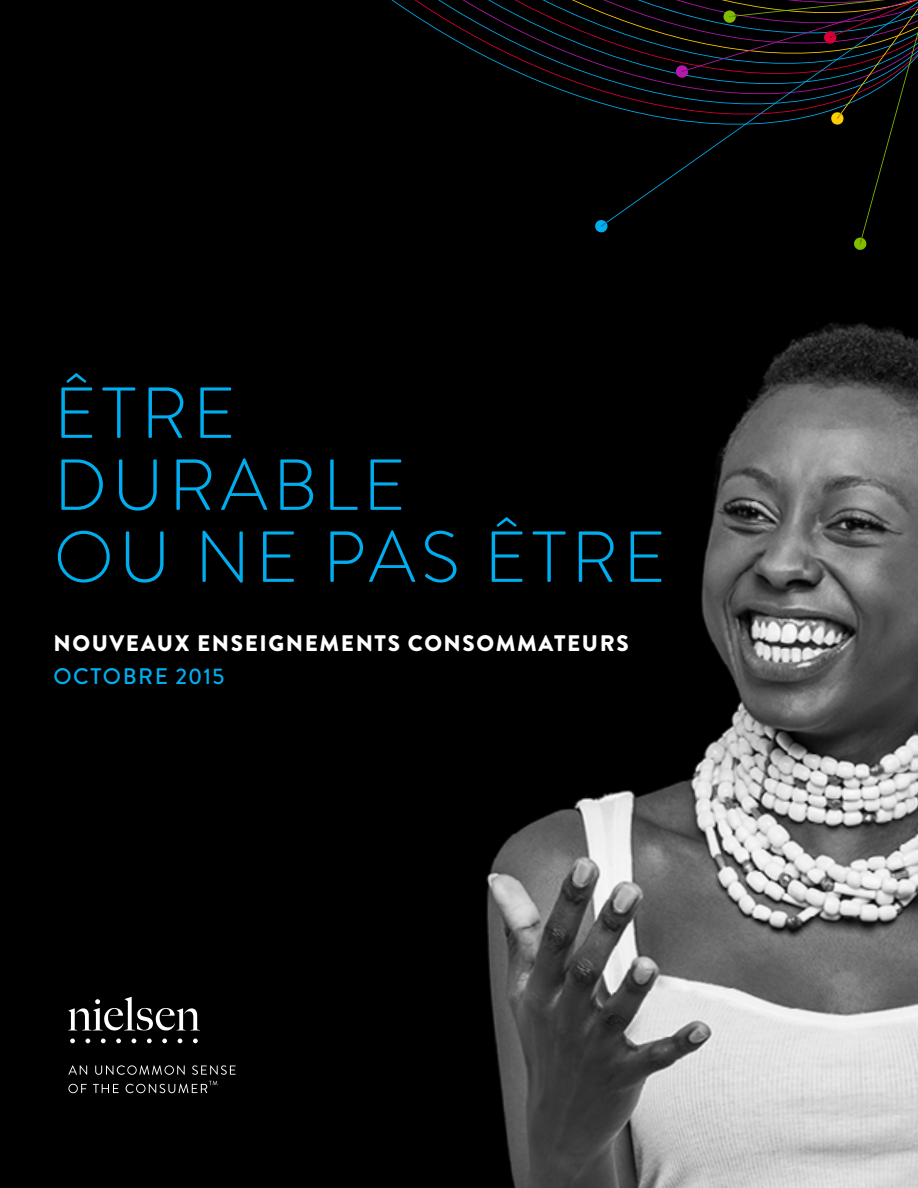
<style>
.page{position:relative;width:918px;height:1188px;background:#fff}
.page>*{position:absolute;margin:0;border:0;box-sizing:border-box;transform-origin:0 0}
.t1{font:300 72px/72px "Brandon Grotesque";letter-spacing:.07em;color:#00aeef}
.t2{font:900 22.5px "Brandon Grotesque";letter-spacing:.07em;color:#fff}
.t3{font:500 22.5px "Brandon Grotesque";letter-spacing:.07em;color:#00aeef}
</style>
<div class="page">
<img style="left:0;top:0;width:918px;height:1188px">
<div style="left:391px;top:0;width:97px;height:128px;background:#000"></div>
<svg style="left:488px;top:0;width:430px;height:251px;background:#060507"></svg>
<svg style="left:68px;top:997px;width:132px;height:33px"></svg>
<svg style="left:70px;top:1039px;width:5px;height:4px"></svg>
<svg style="left:86px;top:1039px;width:4px;height:4px"></svg>
<svg style="left:101px;top:1039px;width:5px;height:4px"></svg>
<svg style="left:116px;top:1039px;width:5px;height:4px"></svg>
<svg style="left:132px;top:1039px;width:4px;height:4px"></svg>
<svg style="left:147px;top:1039px;width:5px;height:4px"></svg>
<svg style="left:162px;top:1039px;width:5px;height:4px"></svg>
<svg style="left:193px;top:1039px;width:5px;height:4px"></svg>
<svg style="left:178px;top:1039px;width:4px;height:4px"></svg>
<svg style="left:68px;top:1065px;width:168px;height:10px;background:#353535"></svg>
<svg style="left:68px;top:1081px;width:149px;height:12px;background:#292929"></svg>
<h1 class="t1" style="left:54px;top:377px;width:614px">ÊTRE<br>DURABLE<br>OU NE PAS ÊTRE</h1>
<p class="t2" style="left:53px;top:627px;width:577px">NOUVEAUX ENSEIGNEMENTS CONSOMMATEURS</p>
<p class="t3" style="left:53px;top:661px;width:172px">OCTOBRE 2015</p>
</div>
